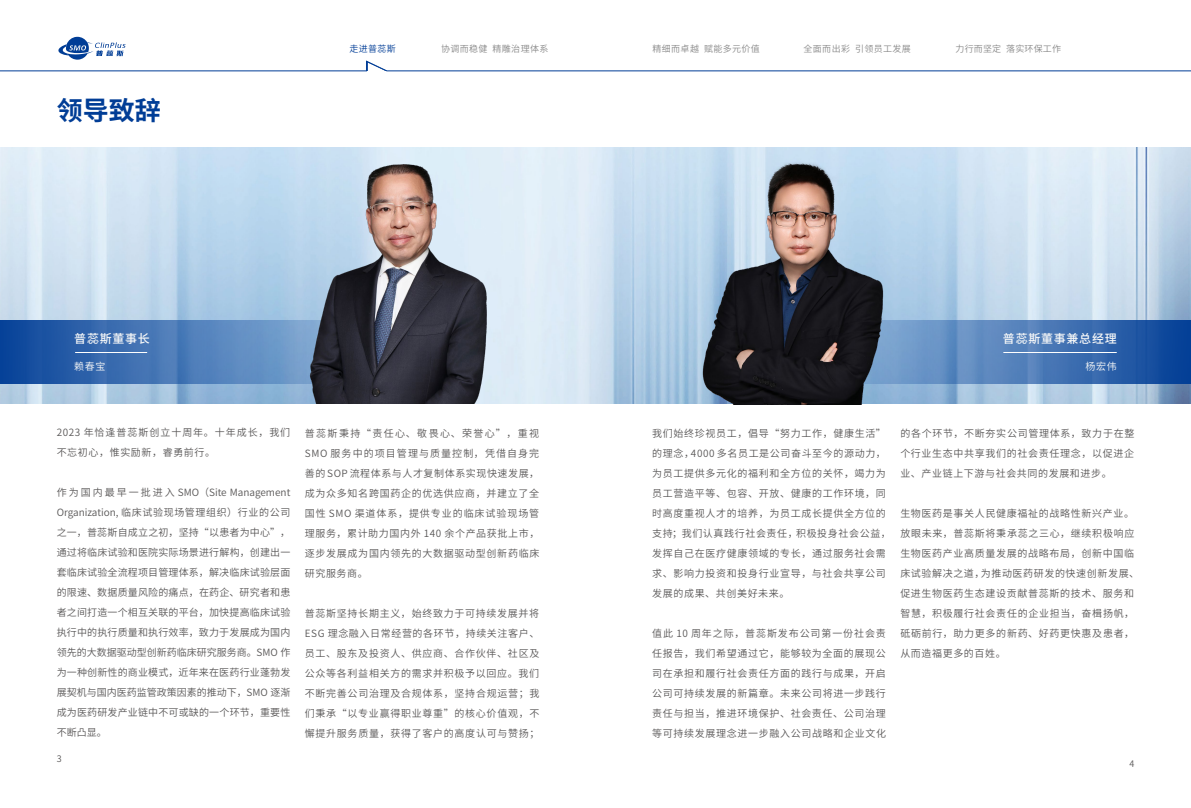
<style>
.page{position:relative;width:1191px;height:808px;background:#fff}
.page>*{position:absolute;margin:0;border:0;box-sizing:border-box;transform-origin:0 0}
.t1{font:700 26px "Source Han Sans SC";color:#003d96}
.t2{font:500 12px "Source Han Sans CN";letter-spacing:.06em;color:#f7f8f8}
.t3{font:10px/20px "Source Han Sans CN";letter-spacing:.065em;color:#595757;text-align:justify}
.t4{font:10px/20px "Source Han Sans CN";letter-spacing:.095em;color:#595757}
.t5{font:10px "Source Han Sans CN";letter-spacing:.06em;color:#f7f8f8}
.t6{font:9px "Source Han Sans CN";letter-spacing:.04em;color:#898989}
.t7{font:9px "Source Han Sans CN";letter-spacing:.02em;color:#898989}
.t8{font:9px "Source Han Sans CN";letter-spacing:.04em;color:#003d96}
.t9{font:9px "Source Han Sans SC";color:#595757}
</style>
<div class="page">
<svg style="left:0;top:37px;width:1191px;height:34px"></svg>
<img style="left:0;top:147px;width:1191px;height:257px">
<svg style="left:0;top:320px;width:254px;height:64px;background:#3a6caf"></svg>
<svg style="left:908px;top:320px;width:283px;height:64px;background:#4373b3"></svg>
<img style="left:254px;top:160px;width:290px;height:244px">
<img style="left:686px;top:160px;width:222px;height:244px">
<hr style="left:75px;top:352px;width:72px;height:1px;background:#fff">
<hr style="left:1003px;top:352px;width:113px;height:1px;background:#fff">
<h1 class="t1" style="left:57px;top:96px;width:105px">领导致辞</h1>
<p class="t8" style="left:349px;top:43px;width:48px">走进普蕊斯</p>
<p class="t6" style="left:441px;top:43px;width:109px">协调而稳健 精雕治理体系</p>
<p class="t6" style="left:652px;top:43px;width:109px">精细而卓越 赋能多元价值</p>
<p class="t6" style="left:803px;top:43px;width:109px">全面而出彩 引领员工发展</p>
<p class="t7" style="left:955px;top:43px;width:107px">力行而坚定 落实环保工作</p>
<p class="t2" style="left:74px;top:332px;width:77px">普蕊斯董事长</p>
<p class="t5" style="left:74px;top:360px;width:33px">赖春宝</p>
<p class="t2" style="left:1003px;top:332px;width:115px">普蕊斯董事兼总经理</p>
<p class="t5" style="left:1085px;top:360px;width:33px">杨宏伟</p>
<p class="t4" style="left:57px;top:422px;width:235px">2023 年恰逢普蕊斯创立十周年。十年成长，我们不忘初心，惟实励新，睿勇前行。</p>
<p class="t3" style="left:57px;top:482px;width:235px">作为国内最早一批进入 SMO（Site Management Organization, 临床试验现场管理组织）行业的公司之一，普蕊斯自成立之初，坚持“以患者为中心”，通过将临床试验和医院实际场景进行解构，创建出一套临床试验全流程项目管理体系，解决临床试验层面的限速、数据质量风险的痛点，在药企、研究者和患者之间打造一个相互关联的平台，加快提高临床试验执行中的执行质量和执行效率，致力于发展成为国内领先的大数据驱动型创新药临床研究服务商。SMO 作为一种创新性的商业模式，近年来在医药行业蓬勃发展契机与国内医药监管政策因素的推动下，SMO 逐渐成为医药研发产业链中不可或缺的一个环节，重要性不断凸显。</p>
<p class="t3" style="left:305px;top:423px;width:236px">普蕊斯秉持“责任心、敬畏心、荣誉心”，重视SMO 服务中的项目管理与质量控制，凭借自身完善的 SOP 流程体系与人才复制体系实现快速发展，成为众多知名跨国药企的优选供应商，并建立了全国性 SMO 渠道体系，提供专业的临床试验现场管理服务，累计助力国内外 140 余个产品获批上市，逐步发展成为国内领先的大数据驱动型创新药临床研究服务商。</p>
<p class="t3" style="left:305px;top:603px;width:236px">普蕊斯坚持长期主义，始终致力于可持续发展并将ESG 理念融入日常经营的各环节，持续关注客户、员工、股东及投资人、供应商、合作伙伴、社区及公众等各利益相关方的需求并积极予以回应。我们不断完善公司治理及合规体系，坚持合规运营；我们秉承“以专业赢得职业尊重”的核心价值观，不懈提升服务质量，获得了客户的高度认可与赞扬；</p>
<p class="t3" style="left:652px;top:423px;width:240px;text-align:left">我们始终珍视员工，倡导“努力工作，健康生活”的理念，4000 多名员工是公司奋斗至今的源动力，为员工提供多元化的福利和全方位的关怀，竭力为员工营造平等、包容、开放、健康的工作环境，同时高度重视人才的培养，为员工成长提供全方位的支持；我们认真践行社会责任，积极投身社会公益，发挥自己在医疗健康领域的专长，通过服务社会需求、影响力投资和投身行业宣导，与社会共享公司发展的成果、共创美好未来。</p>
<p class="t3" style="left:652px;top:623px;width:235px">值此 10 周年之际，普蕊斯发布公司第一份社会责任报告，我们希望通过它，能够较为全面的展现公司在承担和履行社会责任方面的践行与成果，开启公司可持续发展的新篇章。未来公司将进一步践行责任与担当，推进环境保护、社会责任、公司治理等可持续发展理念进一步融入公司战略和企业文化</p>
<p class="t3" style="left:900px;top:423px;width:235px">的各个环节，不断夯实公司管理体系，致力于在整个行业生态中共享我们的社会责任理念，以促进企业、产业链上下游与社会共同的发展和进步。</p>
<p class="t3" style="left:900px;top:503px;width:240px;text-align:left">生物医药是事关人民健康福祉的战略性新兴产业。放眼未来，普蕊斯将秉承蕊之三心，继续积极响应生物医药产业高质量发展的战略布局，创新中国临床试验解决之道，为推动医药研发的快速创新发展、促进生物医药生态建设贡献普蕊斯的技术、服务和智慧，积极履行社会责任的企业担当，奋楫扬帆，砥砺前行，助力更多的新药、好药更快惠及患者，从而造福更多的百姓。</p>
<p class="t9" style="left:57px;top:754px;width:6px">3</p>
<p class="t9" style="left:1129px;top:758px;width:6px">4</p>
</div>
